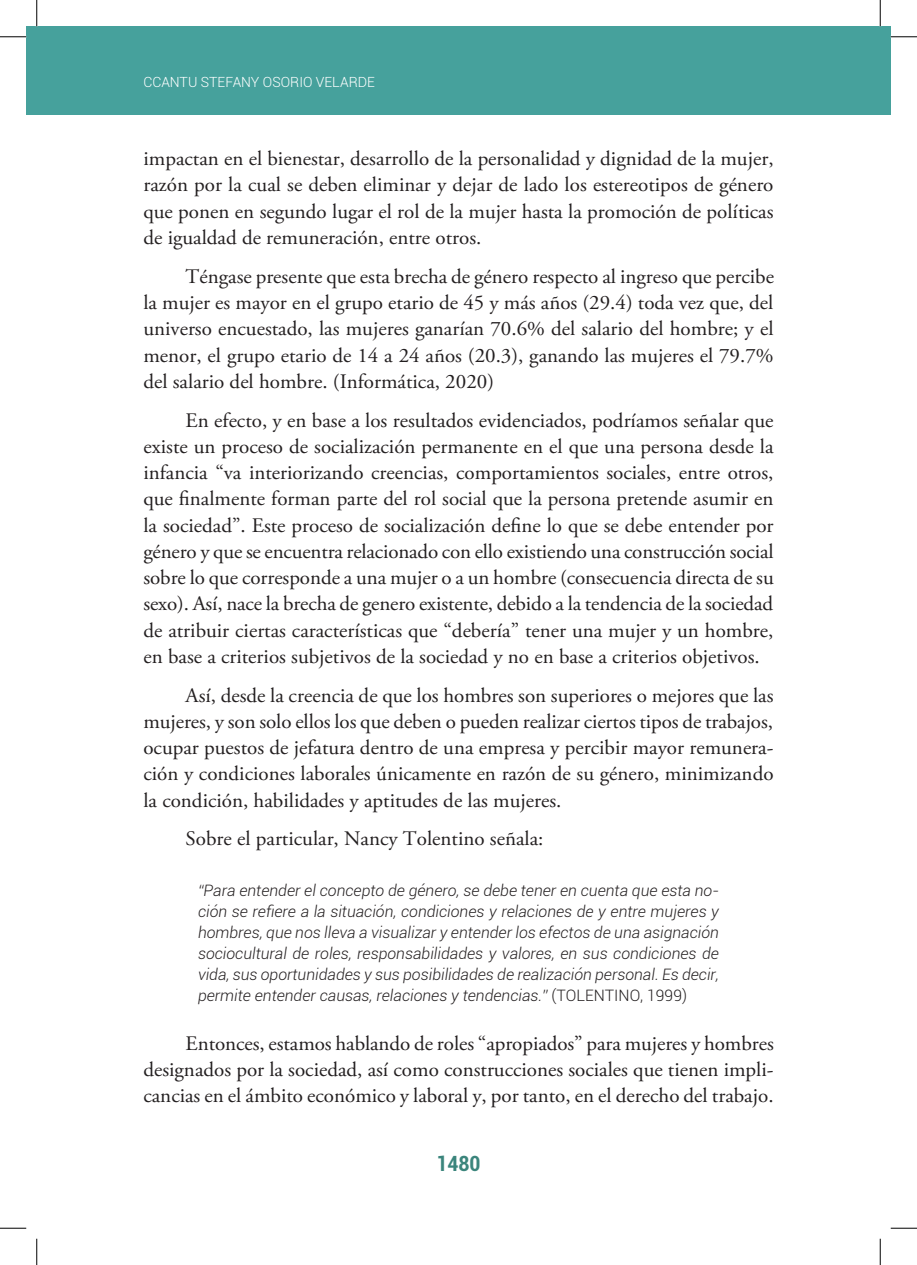
<style>
.page{position:relative;width:917px;height:1265px;background:#fff}
.page>*{position:absolute;margin:0;border:0;box-sizing:border-box;transform-origin:0 0}
.t1{font:700 condensed 21px "Roboto";color:#3b857c}
.t2{font:20.65px/26.2px "Adobe Garamond Pro";color:#231f20;text-align:justify}
.t3{font:italic 300 15.75px/21px "Roboto";color:#231f20;text-align:justify}
.t4{font:300 14px "Roboto";color:#fff}
.s1{font-style:normal}
</style>
<div class="page">
<div style="left:27px;top:27px;width:863px;height:88px;background:#46a19c"></div>
<svg style="left:0;top:36px;width:26px;height:1px"></svg>
<svg style="left:891px;top:36px;width:26px;height:1px"></svg>
<svg style="left:0;top:1227px;width:26px;height:1px"></svg>
<svg style="left:891px;top:1227px;width:26px;height:1px"></svg>
<svg style="left:36px;top:0;width:1px;height:26px"></svg>
<svg style="left:36px;top:1238px;width:1px;height:26px"></svg>
<svg style="left:880px;top:0;width:1px;height:26px"></svg>
<svg style="left:880px;top:1238px;width:1px;height:26px"></svg>
<p class="t4" style="left:143px;top:72px;width:233px">CCANTU STEFANY OSORIO VELARDE</p>
<p class="t2" style="left:143px;top:146px;width:632px">impactan en el bienestar, desarrollo de la personalidad y dignidad de la mujer, razón por la cual se deben eliminar y dejar de lado los estereotipos de género que ponen en segundo lugar el rol de la mujer hasta la promoción de políticas de igualdad de remuneración, entre otros.</p>
<p class="t2" style="left:143px;top:264px;width:632px;text-indent:42px">Téngase presente que esta brecha de género respecto al ingreso que percibe la mujer es mayor en el grupo etario de 45 y más años (29.4) toda vez que, del universo encuestado, las mujeres ganarían 70.6% del salario del hombre; y el menor, el grupo etario de 14 a 24 años (20.3), ganando las mujeres el 79.7% del salario del hombre. (Informática, 2020)</p>
<p class="t2" style="left:143px;top:407px;width:632px;text-indent:42px">En efecto, y en base a los resultados evidenciados, podríamos señalar que existe un proceso de socialización permanente en el que una persona desde la infancia “va interiorizando creencias, comportamientos sociales, entre otros, que finalmente forman parte del rol social que la persona pretende asumir en la sociedad”. Este proceso de socialización define lo que se debe entender por género y que se encuentra relacionado con ello existiendo una construcción social sobre lo que corresponde a una mujer o a un hombre (consecuencia directa de su sexo). Así, nace la brecha de genero existente, debido a la tendencia de la sociedad de atribuir ciertas características que “debería” tener una mujer y un hombre, en base a criterios subjetivos de la sociedad y no en base a criterios objetivos.</p>
<p class="t2" style="left:143px;top:682px;width:632px;text-indent:42px">Así, desde la creencia de que los hombres son superiores o mejores que las mujeres, y son solo ellos los que deben o pueden realizar ciertos tipos de trabajos, ocupar puestos de jefatura dentro de una empresa y percibir mayor remunera&shy;ción y condiciones laborales únicamente en razón de su género, minimizando la condición, habilidades y aptitudes de las mujeres.</p>
<p class="t2" style="left:186px;top:826px;width:359px">Sobre el particular, Nancy Tolentino señala:</p>
<p class="t3" style="left:198px;top:879px;width:522px">“Para entender el concepto de género, se debe tener en cuenta que esta no&shy;ción se refiere a la situación, condiciones y relaciones de y entre mujeres y hombres, que nos lleva a visualizar y entender los efectos de una asignación sociocultural de roles, responsabilidades y valores, en sus condiciones de vida, sus oportunidades y sus posibilidades de realización personal. Es decir, permite entender causas, relaciones y tendencias.” <span class="s1">(TOLENTINO, 1999)</span></p>
<p class="t2" style="left:143px;top:1030px;width:632px;text-indent:42px">Entonces, estamos hablando de roles “apropiados” para mujeres y hombres designados por la sociedad, así como construcciones sociales que tienen impli&shy;cancias en el ámbito económico y laboral y, por tanto, en el derecho del trabajo.</p>
<p class="t1" style="left:436px;top:1148px;width:46px">1480</p>
</div>
